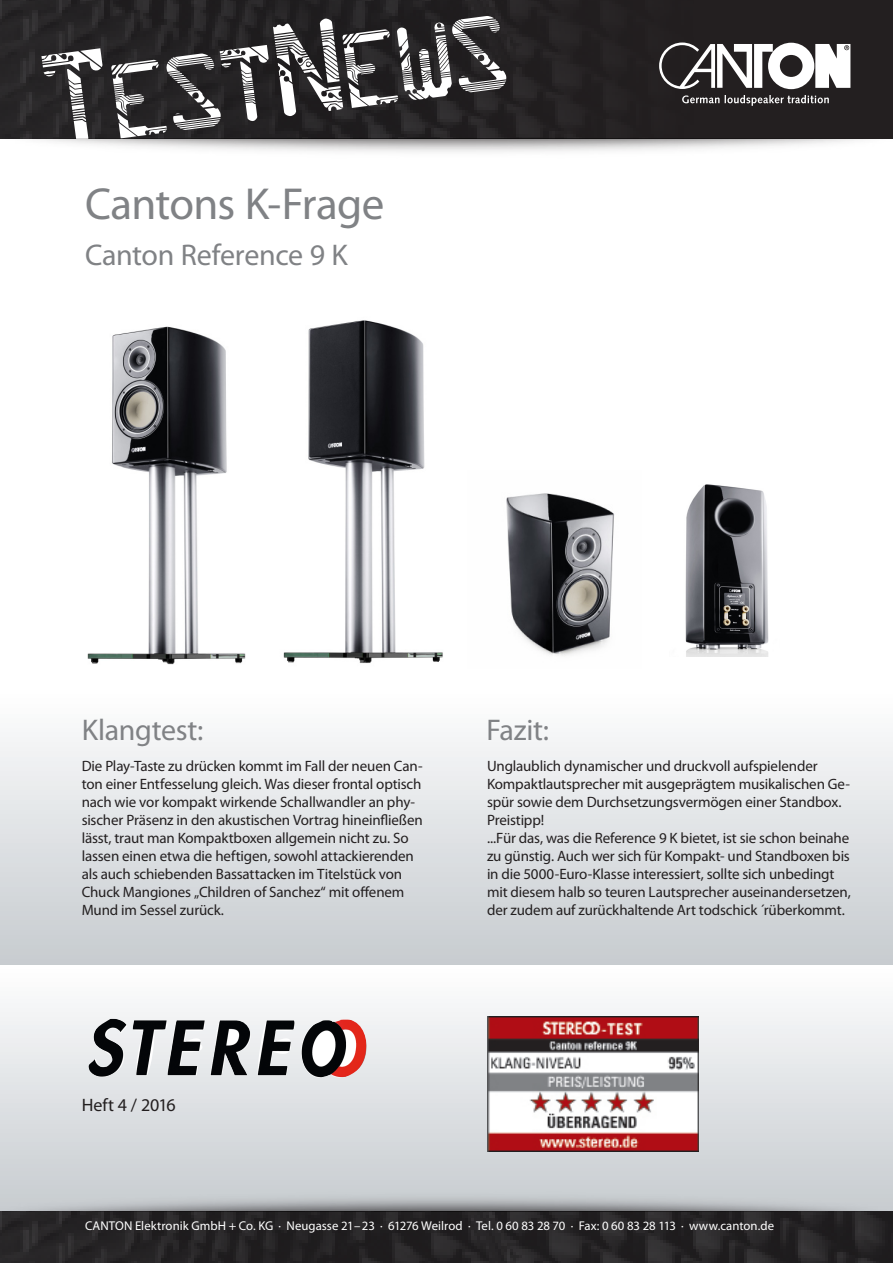
<style>
.page{position:relative;width:893px;height:1263px;background:#fff}
.page>*{position:absolute;margin:0;border:0;box-sizing:border-box;transform-origin:0 0}
.t1{font:45px "Myriad Pro";letter-spacing:-.015em;color:#808285}
.t2{font:30px "Myriad Pro";letter-spacing:-.01em;color:#808285}
.t3{font:18px "Myriad Pro";letter-spacing:-.01em;color:#231f20}
.t4{font:15px/18px "Myriad Pro";letter-spacing:-.01em;color:#231f20}
.t5{font:12.75px "Myriad Pro";color:#fff}
</style>
<div class="page">
<div style="left:0;top:690px;width:893px;height:275px;background:linear-gradient(to bottom,#fefefe,#c6cbcf)"></div>
<svg style="left:0;top:1008px;width:893px;height:177px;background:#dde0e2"></svg>
<img style="left:487px;top:1016px;width:211px;height:136px">
<img style="left:87px;top:1019px;width:281px;height:59px">
<img style="left:506px;top:493px;width:109px;height:163px">
<img style="left:685px;top:484px;width:84px;height:173px">
<img style="left:283px;top:320px;width:160px;height:343px">
<img style="left:87px;top:326px;width:159px;height:339px">
<img style="left:0;top:0;width:893px;height:152px">
<svg style="left:659px;top:43px;width:191px;height:46px"></svg>
<svg style="left:682px;top:95px;width:147px;height:11px;background:#5a5758"></svg>
<svg style="left:41px;top:16px;width:465px;height:122px;background:#4b4a4b"></svg>
<img style="left:0;top:1185px;width:893px;height:78px">
<p class="t1" style="left:85px;top:176px;width:301px">Cantons K-Frage</p>
<p class="t2" style="left:85px;top:236px;width:264px">Canton Reference 9 K</p>
<p class="t2" style="left:82px;top:712px;width:123px">Klangtest:</p>
<p class="t4" style="left:82px;top:756px;width:343px">Die Play-Taste zu drücken kommt im Fall der neuen Can&shy;ton einer Entfesselung gleich. Was dieser frontal optisch nach wie vor kompakt wirkende Schallwandler an phy&shy;sischer Präsenz in den akustischen Vortrag hineinfließen lässt, traut man Kompaktboxen allgemein nicht zu. So lassen einen etwa die heftigen, sowohl attackierenden als auch schiebenden Bassattacken im Titelstück von Chuck Mangiones „Children of Sanchez“ mit offenem Mund im Sessel zurück.</p>
<p class="t2" style="left:486px;top:711px;width:64px">Fazit:</p>
<p class="t4" style="left:487px;top:756px;width:364px">Unglaublich dynamischer und druckvoll aufspielender Kompaktlautsprecher mit ausgeprägtem musikalischen Ge&shy;spür sowie dem Durchsetzungsvermögen einer Standbox.<br>Preistipp!</p>
<p class="t4" style="left:487px;top:828px;width:365px">...Für das, was die Reference 9 K bietet, ist sie schon beinahe zu günstig. Auch wer sich für Kompakt- und Standboxen bis in die 5000-Euro-Klasse interessiert, sollte sich unbedingt mit diesem halb so teuren Lautsprecher auseinandersetzen, der zudem auf zurückhaltende Art todschick ´rüberkommt.</p>
<p class="t3" style="left:82px;top:1093px;width:96px">Heft 4 / 2016</p>
<p class="t5" style="left:85px;top:1218px;width:691px">CANTON Elektronik GmbH + Co. KG · Neugasse 21–23 · 61276 Weilrod · Tel. 0 60 83 28 70 · Fax: 0 60 83 28 113 · www.canton.de</p>
</div>
